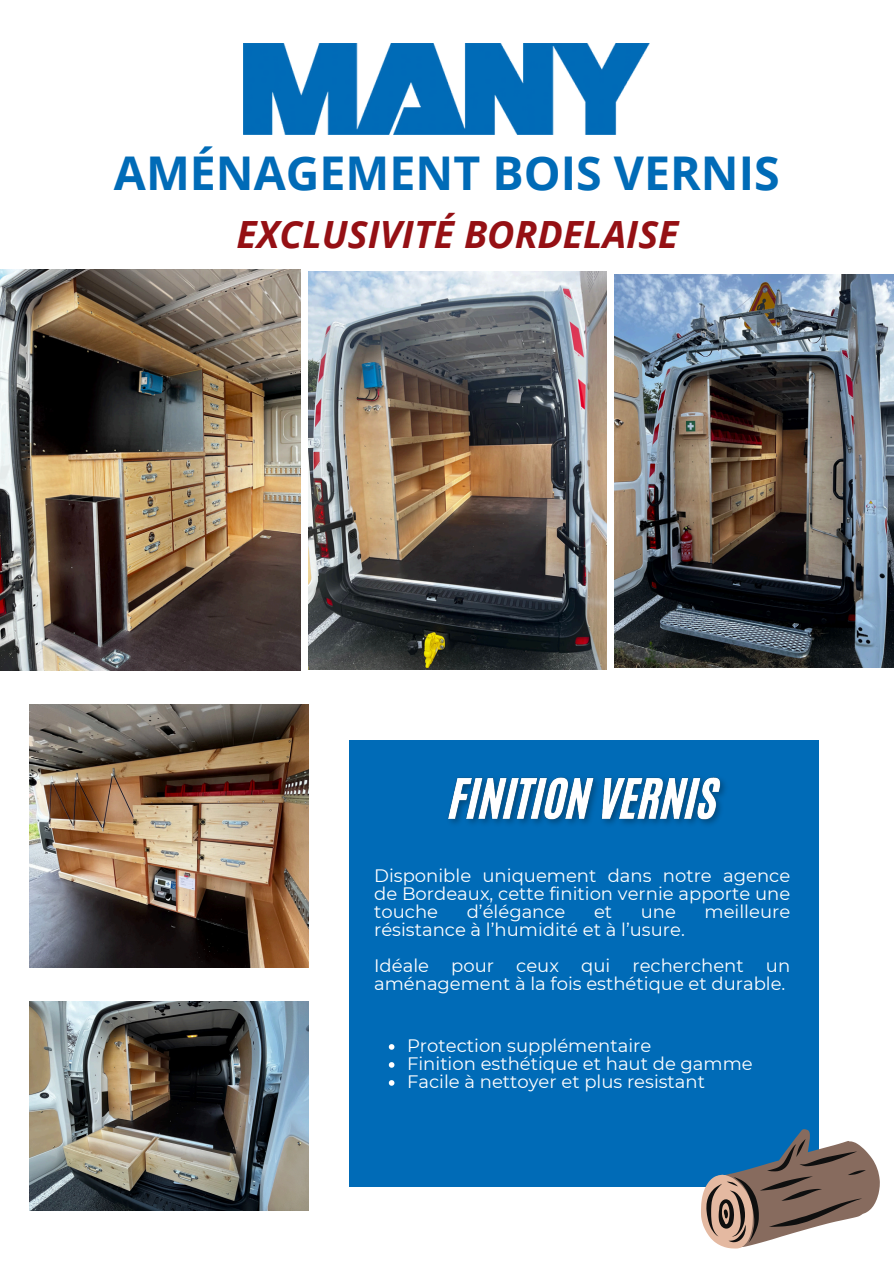
<style>
.page{position:relative;width:894px;height:1264px;background:#fff}
.page>*{position:absolute;margin:0;border:0;box-sizing:border-box;transform-origin:0 0}
.t1{font:700 46.5px "Open Sans";color:#006bb7}
.t2{font:italic 700 37.5px "Open Sans";color:#951014}
.t3{font:18px/18px "Montserrat";color:#fff;text-align:justify}
</style>
<div class="page">
<img style="left:243px;top:44px;width:406px;height:91px">
<div style="left:349px;top:740px;width:469px;height:446px;background:#006bb7"></div>
<svg style="left:700px;top:1129px;width:179px;height:119px"></svg>
<img style="left:0;top:269px;width:300px;height:401px">
<img style="left:308px;top:272px;width:298px;height:397px">
<img style="left:614px;top:274px;width:279px;height:393px">
<img style="left:29px;top:704px;width:279px;height:263px">
<img style="left:29px;top:1001px;width:279px;height:209px">
<img style="left:448px;top:777px;width:277px;height:48px">
<svg style="left:388px;top:1044px;width:6px;height:5px"></svg>
<svg style="left:388px;top:1062px;width:6px;height:5px"></svg>
<svg style="left:388px;top:1080px;width:6px;height:5px"></svg>
<p class="t1" style="left:114px;top:140px;width:667px">AMÉNAGEMENT BOIS VERNIS</p>
<p class="t2" style="left:236px;top:208px;width:443px">EXCLUSIVITÉ BORDELAISE</p>
<h1 class="t3" style="left:374px;top:866px;width:417px">Disponible uniquement dans notre agence de Bordeaux, cette finition vernie apporte une touche</h1>
<h1 class="t3" style="left:466px;top:902px;width:100px">d’élégance</h1>
<h1 class="t3" style="left:594px;top:902px;width:20px">et</h1>
<h1 class="t3" style="left:640px;top:902px;width:37px">une</h1>
<h1 class="t3" style="left:704px;top:902px;width:87px">meilleure</h1>
<h1 class="t3" style="left:374px;top:920px;width:312px">résistance à l’humidité et à l’usure.</h1>
<h2 class="t3" style="left:374px;top:956px;width:417px">Idéale pour ceux qui recherchent un aménagement à la fois esthétique et durable.</h2>
<p class="t3" style="left:407px;top:1036px;width:246px">Protection supplémentaire</p>
<p class="t3" style="left:407px;top:1054px;width:347px">Finition esthétique et haut de gamme</p>
<p class="t3" style="left:407px;top:1072px;width:299px">Facile à nettoyer et plus resistant</p>
</div>
